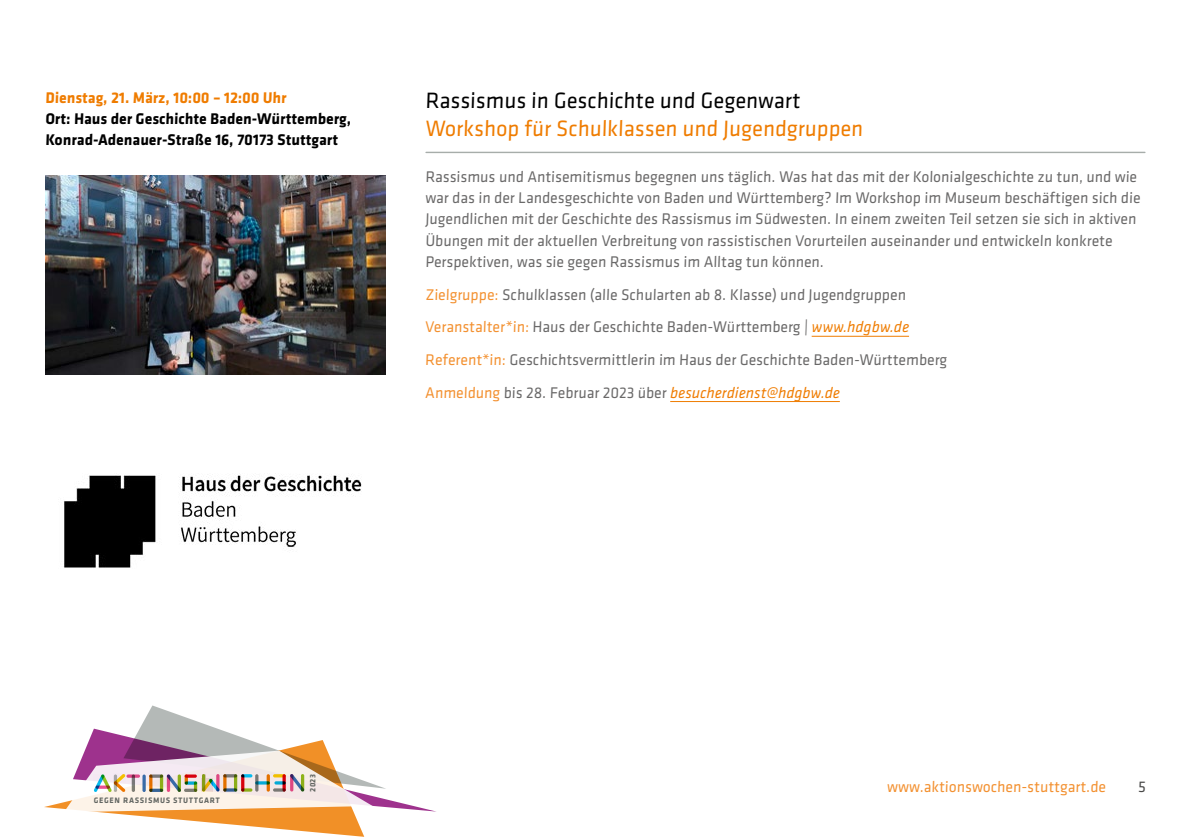
<style>
.page{position:relative;width:1191px;height:840px;background:#fff}
.page>*{position:absolute;margin:0;border:0;box-sizing:border-box;transform-origin:0 0}
.t1{font:23px "Klavika";color:#ef7c00;scale:.96 1}
.t2{font:23px "Klavika";color:#000;scale:.96 1}
.t3{font:16px/21.2px "Klavika";letter-spacing:.01em;color:#6a6969;scale:.96 1}
.t4{font:700 16px/21.2px "Klavika";color:#000;scale:.96 1}
.t5{font:700 16px "Klavika";color:#ef7c00;scale:.96 1}
.t6{font:16px "Klavika";color:#f39131;scale:.96 1}
.t7{font:16px "Klavika";color:#494948;scale:.96 1}
.t8{font:700 8.2px "Klavika";color:#626662;scale:.96 1}
.s1{color:#f39131}
.s2{font-style:italic;color:#ef7c00}
</style>
<div class="page">
<svg style="left:44px;top:705px;width:334px;height:132px"></svg>
<svg style="left:64px;top:750px;width:308px;height:61px;background:#dfc8c3"></svg>
<hr style="left:811px;top:335px;width:98px;height:1px;background:#ef7c00">
<hr style="left:670px;top:401px;width:170px;height:1px;background:#ef7c00">
<hr style="left:426px;top:152px;width:718px;height:1px;background:#a7adaa">
<img style="left:45px;top:176px;width:341px;height:198px">
<img style="left:64px;top:474px;width:298px;height:94px">
<p class="t5" style="left:45px;top:89px;width:253px">Dienstag, 21. März, 10:00 – 12:00 Uhr</p>
<p class="t4" style="left:45px;top:108px;width:320px">Ort: Haus der Geschichte Baden-Württemberg,<br>Konrad-Adenauer-Straße 16, 70173 Stuttgart</p>
<h1 class="t2" style="left:425px;top:88px;width:393px">Rassismus in Geschichte und Gegenwart</h1>
<h1 class="t1" style="left:425px;top:116px;width:458px">Workshop für Schulklassen und Jugendgruppen</h1>
<p class="t3" style="left:425px;top:166px;width:747px">Rassismus und Antisemitismus begegnen uns täglich. Was hat das mit der Kolonialgeschichte zu tun, und wie war das in der Landesgeschichte von Baden und Württemberg? Im Workshop im Museum beschäftigen sich die Jugendlichen mit der Geschichte des Rassismus im Südwesten. In einem zweiten Teil setzen sie sich in aktiven Übungen mit der aktuellen Verbreitung von rassistischen Vorurteilen auseinander und entwickeln konkrete Perspektiven, was sie gegen Rassismus im Alltag tun können.</p>
<p class="t3" style="left:425px;top:278px;width:546px;line-height:32.6px"><span class="s1">Zielgruppe:</span> Schulklassen (alle Schularten ab 8. Klasse) und Jugendgruppen <span class="s1">Veranstalter*in:</span> Haus der Geschichte Baden-Württemberg | <span class="s2">www.hdgbw.de </span><span class="s1">Referent*in:</span> Geschichtsvermittlerin im Haus der Geschichte Baden-Württemberg <span class="s1">Anmeldung</span> bis 28. Februar 2023 über <span class="s2">besucherdienst@hdgbw.de</span></p>
<p class="t8" style="left:94px;top:795px;width:133px">GEGEN RASSISMUS STUTTGART</p>
<p class="t8" style="left:308px;top:791px;width:20px;rotate:-90deg">2023</p>
<p class="t6" style="left:887px;top:778px;width:230px">www.aktionswochen-stuttgart.de</p>
<p class="t7" style="left:1138px;top:778px;width:10px">5</p>
</div>
